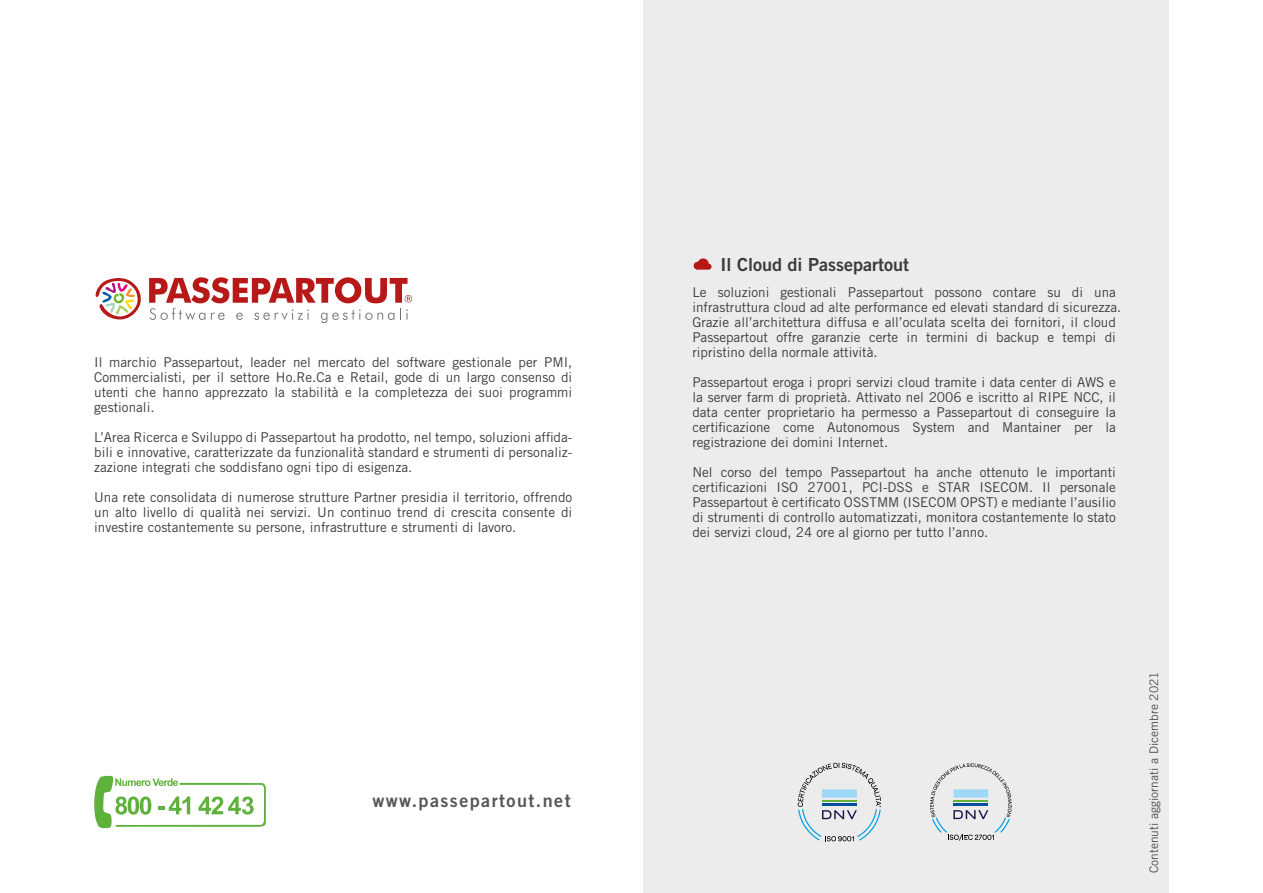
<style>
.page{position:relative;width:1263px;height:893px;background:#fff}
.page>*{position:absolute;margin:0;border:0;box-sizing:border-box;transform-origin:0 0}
.t1{font:18px "Trade Gothic LT Std Bd 2";color:#3c3c3b}
.t2{font:18px "Trade Gothic LT Std Bd 2";letter-spacing:.08em;color:#575756}
.t3{font:13.5px/15px "Trade Gothic LT Std";color:#3c3c3b;text-align:justify}
.t4{font:12px "Trade Gothic LT Std";color:#575756}
</style>
<div class="page">
<svg style="left:149px;top:277px;width:263px;height:46px"></svg>
<svg style="left:96px;top:278px;width:45px;height:42px"></svg>
<svg style="left:94px;top:775px;width:172px;height:53px"></svg>
<div style="left:643px;top:0;width:526px;height:893px;background:#ececec"></div>
<svg style="left:930px;top:763px;width:82px;height:78px"></svg>
<svg style="left:798px;top:763px;width:83px;height:78px"></svg>
<svg style="left:694px;top:258px;width:17px;height:12px"></svg>
<p class="t3" style="left:94px;top:354px;width:480px">Il marchio Passepartout, leader nel mercato del software gestionale per PMI, Commercialisti, per il settore Ho.Re.Ca e Retail, gode di un largo consenso di utenti che hanno apprezzato la stabilità e la completezza dei suoi programmi gestionali.</p>
<p class="t3" style="left:94px;top:429px;width:480px">L’Area Ricerca e Sviluppo di Passepartout ha prodotto, nel tempo, soluzioni affida&shy;bili e innovative, caratterizzate da funzionalità standard e strumenti di personaliz&shy;zazione integrati che soddisfano ogni tipo di esigenza.</p>
<p class="t3" style="left:94px;top:489px;width:480px">Una rete consolidata di numerose strutture Partner presidia il territorio, offrendo un alto livello di qualità nei servizi. Un continuo trend di crescita consente di investire costantemente su persone, infrastrutture e strumenti di lavoro.</p>
<h1 class="t2" style="left:372px;top:790px;width:200px">www.passepartout.net</h1>
<h1 class="t1" style="left:721px;top:253px;width:190px">Il Cloud di Passepartout</h1>
<p class="t3" style="left:692px;top:285px;width:430px;text-align:left">Le soluzioni gestionali Passepartout possono contare su di una infrastruttura cloud ad alte performance ed elevati standard di sicurezza.<br>Grazie all’architettura diffusa e all’oculata scelta dei fornitori, il cloud Passepartout offre garanzie certe in termini di backup e tempi di ripristino della normale attività.</p>
<p class="t3" style="left:692px;top:375px;width:425px">Passepartout eroga i propri servizi cloud tramite i data center di AWS e la server farm di proprietà. Attivato nel 2006 e iscritto al RIPE NCC, il data center proprietario ha permesso a Passepartout di conseguire la certificazione come Autonomous System and Mantainer per la registrazione dei domini Internet.</p>
<p class="t3" style="left:692px;top:465px;width:425px">Nel corso del tempo Passepartout ha anche ottenuto le importanti certificazioni ISO 27001, PCI-DSS e STAR ISECOM. Il personale Passepartout è certificato OSSTMM (ISECOM OPST) e mediante l’ausilio di strumenti di controllo automatizzati, monitora costantemente lo stato dei servizi cloud, 24 ore al giorno per tutto l’anno.</p>
<p class="t4" style="left:1147px;top:873px;width:203px;rotate:-90deg">Contenuti aggiornati a Dicembre 2021</p>
</div>
